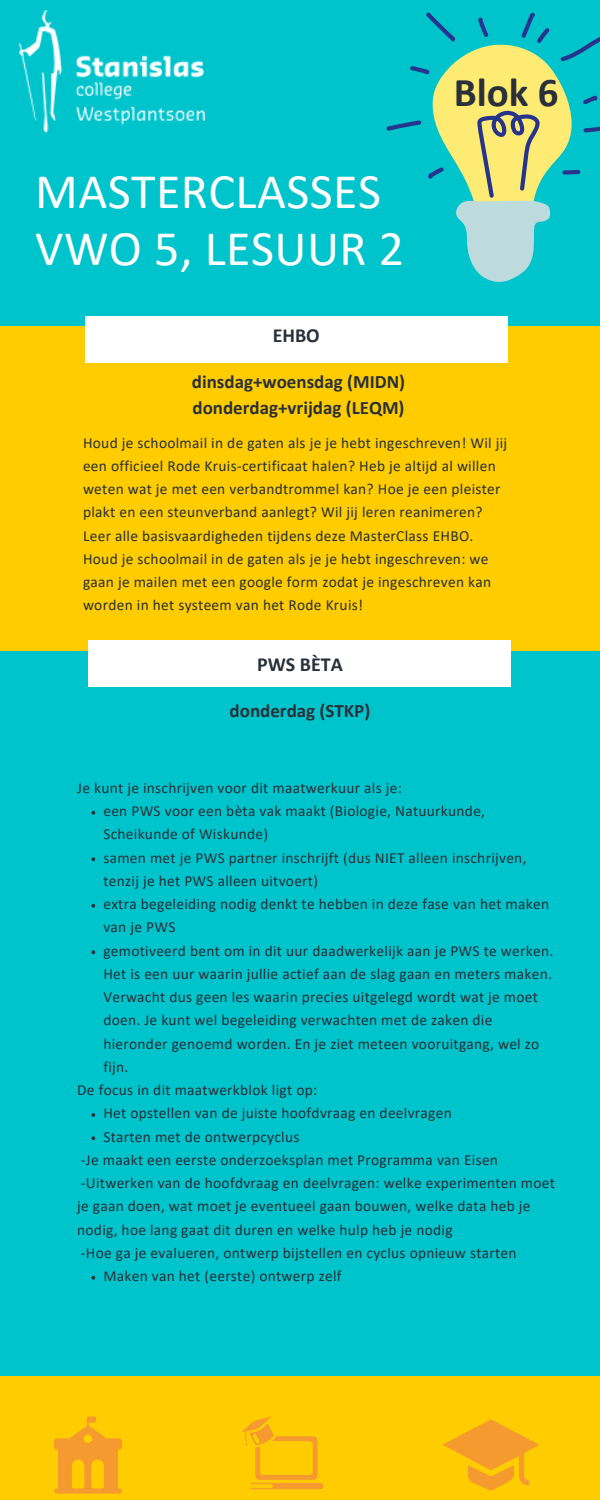
<style>
.page{position:relative;width:600px;height:1500px;background:#00c4cc}
.page>*{position:absolute;margin:0;border:0;box-sizing:border-box;transform-origin:0 0}
.t1{font:50px/57px "Calibri";letter-spacing:.01em;color:#fff}
.t2{font:700 41px "Calibri";color:#293039}
.t3{font:700 20px "Calibri";color:#293039}
.t4{font:700 19px/26.2px "Calibri";color:#293039}
.t5{font:15.4px/23.2px "Calibri";letter-spacing:.02em;color:#293039}
</style>
<div class="page">
<div style="left:0;top:326px;width:600px;height:325px;background:#fc0"></div>
<div style="left:0;top:1376px;width:600px;height:124px;background:#fc0"></div>
<img style="left:19px;top:11px;width:186px;height:121px">
<svg style="left:386px;top:12px;width:214px;height:270px"></svg>
<svg style="left:241px;top:1416px;width:83px;height:73px"></svg>
<svg style="left:443px;top:1419px;width:96px;height:72px"></svg>
<svg style="left:54px;top:1416px;width:68px;height:78px"></svg>
<div style="left:85px;top:316px;width:423px;height:47px;background:#fff"></div>
<div style="left:88px;top:640px;width:424px;height:46px;background:#fff"></div>
<svg style="left:91px;top:811px;width:4px;height:4px"></svg>
<svg style="left:91px;top:857px;width:4px;height:4px"></svg>
<svg style="left:91px;top:904px;width:4px;height:4px"></svg>
<svg style="left:91px;top:950px;width:4px;height:4px"></svg>
<svg style="left:91px;top:1113px;width:4px;height:4px"></svg>
<svg style="left:91px;top:1136px;width:4px;height:4px"></svg>
<svg style="left:91px;top:1276px;width:4px;height:4px"></svg>
<h2 class="t1" style="left:35px;top:167px;width:370px">MASTERCLASSES<br>VWO 5, LESUUR 2</h2>
<h4 class="t3" style="left:273px;top:327px;width:49px">EHBO</h4>
<h1 class="t2" style="left:454px;top:75px;width:106px">Blok 6</h1>
<p class="t4" style="left:192px;top:370px;width:215px">dinsdag+woensdag (MIDN) donderdag+vrijdag (LEQM)</p>
<p class="t5" style="left:83px;top:432px;width:426px">Houd je schoolmail in de gaten als je je hebt ingeschreven! Wil jij een officieel Rode Kruis-certificaat halen? Heb je altijd al willen weten wat je met een verbandtrommel kan? Hoe je een pleister plakt en een steunverband aanlegt? Wil jij leren reanimeren?<br>Leer alle basisvaardigheden tijdens deze MasterClass EHBO.<br>Houd je schoolmail in de gaten als je je hebt ingeschreven: we gaan je mailen met een google form zodat je ingeschreven kan worden in het systeem van het Rode Kruis!</p>
<h5 class="t3" style="left:257px;top:656px;width:87px">PWS BÈTA</h5>
<p class="t4" style="left:230px;top:699px;width:142px">donderdag (STKP)</p>
<h4 class="t5" style="left:77px;top:777px;width:326px">Je kunt je inschrijven voor dit maatwerkuur als je:</h4>
<h5 class="t5" style="left:103px;top:801px;width:383px">een PWS voor een bèta vak maakt (Biologie, Natuurkunde,<br>Scheikunde of Wiskunde)</h5>
<p class="t5" style="left:103px;top:847px;width:425px">samen met je PWS partner inschrijft (dus NIET alleen inschrijven, tenzij je het PWS alleen uitvoert)</p>
<p class="t5" style="left:103px;top:894px;width:447px">extra begeleiding nodig denkt te hebben in deze fase van het maken van je PWS</p>
<p class="t5" style="left:103px;top:940px;width:451px">gemotiveerd bent om in dit uur daadwerkelijk aan je PWS te werken.<br>Het is een uur waarin jullie actief aan de slag gaan en meters maken.<br>Verwacht dus geen les waarin precies uitgelegd wordt wat je moet doen. Je kunt wel begeleiding verwachten met de zaken die hieronder genoemd worden. En je ziet meteen vooruitgang, wel zo fijn.</p>
<p class="t5" style="left:77px;top:1080px;width:242px">De focus in dit maatwerkblok ligt op:</p>
<p class="t5" style="left:103px;top:1103px;width:350px">Het opstellen van de juiste hoofdvraag en deelvragen</p>
<p class="t5" style="left:103px;top:1126px;width:198px">Starten met de ontwerpcyclus</p>
<p class="t5" style="left:81px;top:1149px;width:419px">-Je maakt een eerste onderzoeksplan met Programma van Eisen</p>
<p class="t5" style="left:77px;top:1173px;width:479px">-Uitwerken van de hoofdvraag en deelvragen: welke experimenten moet je gaan doen, wat moet je eventueel gaan bouwen, welke data heb je nodig, hoe lang gaat dit duren en welke hulp heb je nodig</p>
<p class="t5" style="left:81px;top:1242px;width:437px">-Hoe ga je evalueren, ontwerp bijstellen en cyclus opnieuw starten</p>
<p class="t5" style="left:103px;top:1266px;width:240px">Maken van het (eerste) ontwerp zelf</p>
</div>
